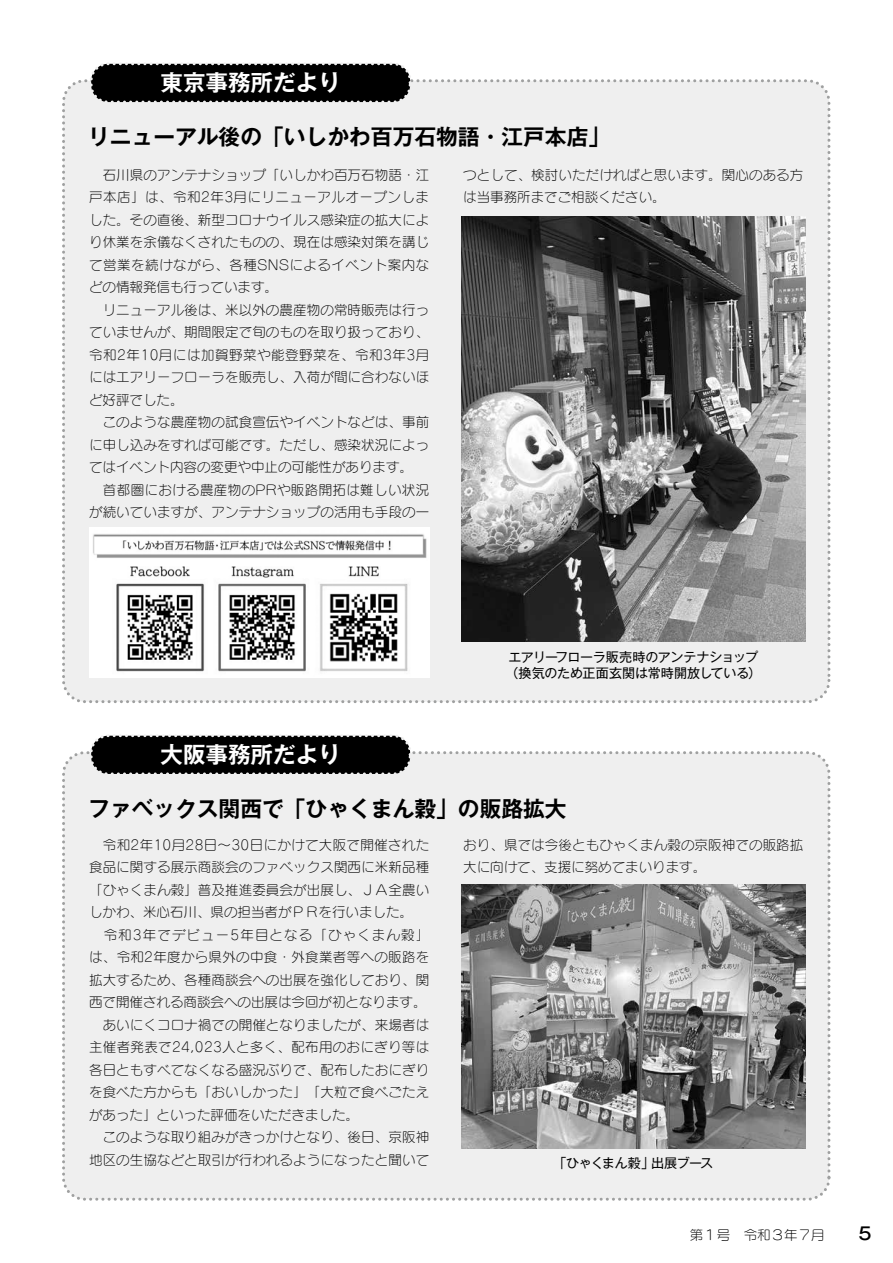
<style>
.page{position:relative;width:893px;height:1263px;background:#fff}
.page>*{position:absolute;margin:0;border:0;box-sizing:border-box;transform-origin:0 0}
.t1{font:700 22.5px "Gothic MB101 Pr 6 De";color:#fff}
.t2{font:700 21.75px "Gothic MB101 Pr 6 De";color:#000}
.t3{font:500 17.25px "Gothic MB101 Pr 6";color:#000}
.t4{font:13.5px/22.5px "Seurat Pro N L";letter-spacing:.01em;color:#000}
.t5{font:13.05px/15.8px "Gothic MB101 Pr 6";letter-spacing:-.025em;color:#000}
</style>
<div class="page">
<div style="left:64px;top:81px;width:765px;height:621px;background:#efefef;border-radius:21px"></div>
<div style="left:91px;top:64px;width:319px;height:38px;background:#000;border-radius:17px"></div>
<div style="left:90px;top:62px;width:322px;height:42px;border:3px dashed #efefef;border-radius:17px"></div>
<div style="left:64px;top:753px;width:765px;height:446px;background:#efefef;border-radius:21px"></div>
<div style="left:62px;top:751px;width:768px;height:450px;border:3px dashed #9fa0a0;border-radius:21px"></div>
<div style="left:91px;top:736px;width:319px;height:38px;background:#000;border-radius:17px"></div>
<div style="left:90px;top:734px;width:322px;height:41px;border:3px dashed #efefef;border-radius:17px"></div>
<img style="left:461px;top:217px;width:345px;height:425px">
<img style="left:89px;top:527px;width:340px;height:151px">
<img style="left:461px;top:884px;width:345px;height:264px">
<h1 class="t1" style="left:161px;top:64px;width:182px">東京事務所だより</h1>
<h2 class="t2" style="left:88px;top:119px;width:524px">リニューアル後の「いしかわ百万石物語・江戸本店「</h2>
<p class="t4" style="left:89px;top:163px;width:342px">　石川県のアンテナショップ「いしかわ百万石物語・江戸本店」は、令和2年3月にリニューアルオープンしました。その直後、新型コロナウイルス感染症の拡大により休業を余儀なくされたものの、現在は感染対策を講じて営業を続けながら、各種SNSによるイベント案内などの情報発信も行っています。<br>　リニューアル後は、米以外の農産物の常時販売は行っていませんが、期間限定で旬のものを取り扱っており、令和2年10月には加賀野菜や能登野菜を、令和3年3月にはエアリーフローラを販売し、入荷が間に合わないほど好評でした。<br>　このような農産物の試食宣伝やイベントなどは、事前に申し込みをすれば可能です。ただし、感染状況によってはイベント内容の変更や中止の可能性があります。　首都圏における農産物のPRや販路開拓は難しい状況が続いていますが、アンテナショップの活用も手段の一</p>
<p class="t4" style="left:463px;top:163px;width:342px">つとして、検討いただければと思います。関心のある方は当事務所までご相談ください。</p>
<p class="t5" style="left:505px;top:648px;width:257px">エアリーフローラ販売時のアンテナショップ（換気のため正面玄関は常時開放している(</p>
<h1 class="t1" style="left:161px;top:736px;width:182px">大阪事務所だより</h1>
<h2 class="t2" style="left:88px;top:790px;width:480px">ファベックス関西で「ひゃくまん穀」の販路拡大</h2>
<p class="t4" style="left:89px;top:833px;width:342px">　令和2年10月28日～30日にかけて大阪で開催された食品に関する展示商談会のファベックス関西に米新品種「ひゃくまん穀」普及推進委員会が出展し、ＪＡ全農いしかわ、米心石川、県の担当者がＰＲを行いました。　令和3年でデビュー5年目となる「ひゃくまん穀「は、令和2年度から県外の中食・外食業者等への販路を拡大するため、各種商談会への出展を強化しており、関西で開催される商談会への出展は今回が初となります。　あいにくコロナ禍での開催となりましたが、来場者は主催者発表で24,023人と多く、配布用のおにぎり等は各日ともすべてなくなる盛況ぶりで、配布したおにぎりを食べた方からも「おいしかった」「大粒で食べごたえがあった」といった評価をいただきました。<br>　このような取り組みがきっかけとなり、後日、京阪神地区の生協などと取引が行われるようになったと聞いて</p>
<p class="t4" style="left:463px;top:833px;width:342px">おり、県では今後ともひゃくまん穀の京阪神での販路拡大に向けて、支援に努めてまいります。</p>
<p class="t5" style="left:651px;top:1154px;width:64px">出展ブース</p>
<p class="t5" style="left:553px;top:1154px;width:102px">「ひゃくまん穀」</p>
<p class="t4" style="left:690px;top:1223px;width:137px">第１号　令和３年７月</p>
<p class="t3" style="left:859px;top:1219px;width:15px">5</p>
</div>
